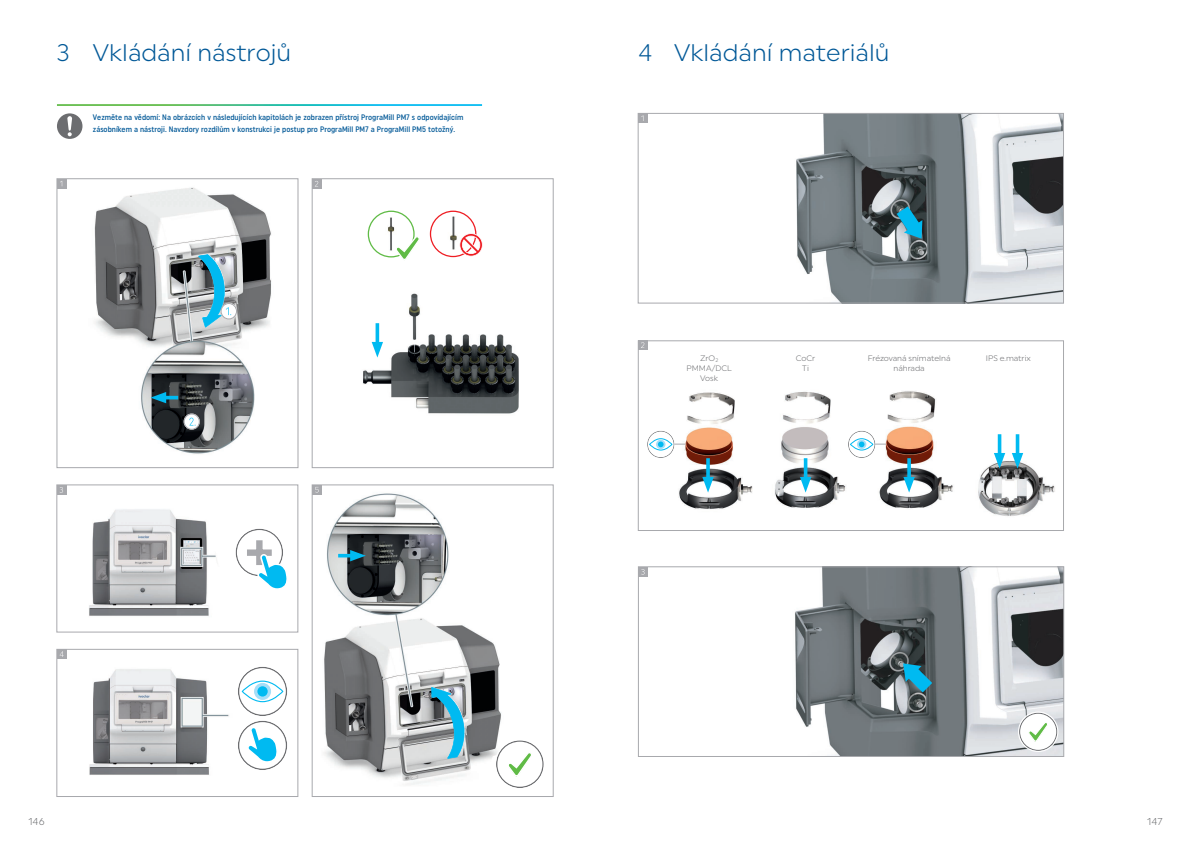
<style>
.page{position:relative;width:1191px;height:842px;background:#fff}
.page>*{position:absolute;margin:0;border:0;box-sizing:border-box;transform-origin:0 0}
.t1{font:24px "Uniform Pro Ivoclar Lgt";color:#015897}
.t2{font:10px "Uniform Pro Ivoclar Lgt";letter-spacing:-.01em;color:#6c6d70}
.t3{font:500 8px/11.5px "Uniform Pro Ivoclar Con";color:#015897}
.t4{font:8px/10px "Uniform Pro Ivoclar Lgt";color:#6c6d70;text-align:center}
</style>
<div class="page">
<img style="left:89px;top:669px;width:140px;height:106px">
<div style="left:57px;top:649px;width:241px;height:148px;border:1px solid #a8a9ad"></div>
<div style="left:57px;top:649px;width:10px;height:10px;background:#a8a9ad"></div>
<svg style="left:60px;top:651px;width:4px;height:6px"></svg>
<svg style="left:238px;top:667px;width:49px;height:103px"></svg>
<img style="left:363px;top:293px;width:156px;height:121px">
<div style="left:312px;top:179px;width:241px;height:289px;border:1px solid #a8a9ad"></div>
<div style="left:312px;top:179px;width:10px;height:10px;background:#a8a9ad"></div>
<svg style="left:315px;top:181px;width:3px;height:6px"></svg>
<svg style="left:368px;top:211px;width:51px;height:49px"></svg>
<svg style="left:430px;top:211px;width:53px;height:46px"></svg>
<svg style="left:375px;top:323px;width:4px;height:19px"></svg>
<svg style="left:372px;top:342px;width:11px;height:16px"></svg>
<img style="left:89px;top:509px;width:127px;height:108px">
<div style="left:57px;top:485px;width:241px;height:147px;border:1px solid #a8a9ad"></div>
<div style="left:57px;top:485px;width:10px;height:10px;background:#a8a9ad"></div>
<svg style="left:60px;top:487px;width:3px;height:6px"></svg>
<svg style="left:235px;top:528px;width:52px;height:61px"></svg>
<img style="left:324px;top:493px;width:177px;height:292px">
<div style="left:312px;top:485px;width:241px;height:312px;border:1px solid #a8a9ad"></div>
<div style="left:312px;top:485px;width:10px;height:10px;background:#a8a9ad"></div>
<svg style="left:315px;top:487px;width:4px;height:6px"></svg>
<svg style="left:431px;top:687px;width:39px;height:72px;background:#7aafc0"></svg>
<svg style="left:495px;top:739px;width:49px;height:49px"></svg>
<hr style="left:338px;top:554px;width:18px;height:3px;background:#00baf1">
<svg style="left:350px;top:550px;width:16px;height:11px"></svg>
<img style="left:94px;top:187px;width:177px;height:267px">
<div style="left:57px;top:179px;width:241px;height:289px;border:1px solid #a8a9ad"></div>
<svg style="left:57px;top:179px;width:10px;height:10px"></svg>
<hr style="left:160px;top:396px;width:18px;height:3px;background:#00baf1">
<svg style="left:150px;top:392px;width:16px;height:11px"></svg>
<div style="left:221px;top:303px;width:15px;height:16px;background:#fff;border-radius:50%"></div>
<div style="left:221px;top:303px;width:16px;height:16px;border:1px solid #a8a9ad;border-radius:50%"></div>
<svg style="left:198px;top:254px;width:33px;height:73px;background:#76b2c5"></svg>
<div style="left:184px;top:414px;width:15px;height:15px;background:#fff;border-radius:50%"></div>
<div style="left:184px;top:414px;width:16px;height:16px;border:1px solid #a8a9ad;border-radius:50%"></div>
<svg style="left:189px;top:418px;width:6px;height:8px"></svg>
<div style="left:57px;top:113px;width:25px;height:26px;background:#6c6d70;border-radius:50%"></div>
<svg style="left:67px;top:116px;width:5px;height:20px"></svg>
<img style="left:796px;top:115px;width:265px;height:186px">
<div style="left:638px;top:113px;width:425px;height:190px;border:1px solid #a8a9ad"></div>
<div style="left:638px;top:113px;width:10px;height:10px;background:#a8a9ad"></div>
<svg style="left:896px;top:206px;width:26px;height:33px"></svg>
<img style="left:678px;top:391px;width:377px;height:125px">
<div style="left:638px;top:341px;width:425px;height:190px;border:1px solid #a8a9ad"></div>
<div style="left:638px;top:340px;width:10px;height:10px;background:#a8a9ad"></div>
<svg style="left:641px;top:342px;width:3px;height:6px"></svg>
<svg style="left:706px;top:458px;width:4px;height:19px"></svg>
<svg style="left:702px;top:477px;width:11px;height:16px"></svg>
<hr style="left:804px;top:458px;width:3px;height:25px;background:#00baf1">
<svg style="left:800px;top:477px;width:11px;height:16px"></svg>
<svg style="left:907px;top:458px;width:4px;height:19px"></svg>
<svg style="left:903px;top:477px;width:11px;height:16px"></svg>
<svg style="left:997px;top:434px;width:4px;height:19px"></svg>
<svg style="left:994px;top:453px;width:11px;height:16px"></svg>
<svg style="left:1015px;top:434px;width:4px;height:19px"></svg>
<svg style="left:1011px;top:453px;width:12px;height:16px"></svg>
<svg style="left:647px;top:430px;width:38px;height:29px"></svg>
<svg style="left:847px;top:430px;width:39px;height:29px"></svg>
<img style="left:795px;top:569px;width:266px;height:186px">
<div style="left:638px;top:567px;width:425px;height:190px;border:1px solid #a8a9ad"></div>
<svg style="left:638px;top:567px;width:10px;height:10px"></svg>
<svg style="left:903px;top:663px;width:29px;height:29px"></svg>
<svg style="left:1018px;top:711px;width:40px;height:41px"></svg>
<h1 class="t1" style="left:57px;top:38px;width:236px">3 Vkládání nástrojů</h1>
<p class="t3" style="left:93px;top:111px;width:372px">Vezměte na vědomí: Na obrázcích v následujících kapitolách je zobrazen přístroj PrograMill PM7 s odpovídajícím zásobníkem a nástroji. Navzdory rozdílům v konstrukci je postup pro PrograMill PM7 a PrograMill PM5 totožný.</p>
<h1 class="t1" style="left:638px;top:38px;width:253px">4 Vkládání materiálů</h1>
<p class="t4" style="left:686px;top:353px;width:47px">ZrO<sub>2<br></sub>PMMA/DCL<br>Vosk</p>
<p class="t4" style="left:796px;top:353px;width:21px">CoCr<br>Ti</p>
<p class="t4" style="left:867px;top:353px;width:84px">Frézovaná snímatelná náhrada</p>
<p class="t4" style="left:985px;top:353px;width:47px">IPS e.matrix</p>
<p class="t2" style="left:28px;top:816px;width:18px">146</p>
<p class="t2" style="left:1147px;top:816px;width:17px">147</p>
</div>
